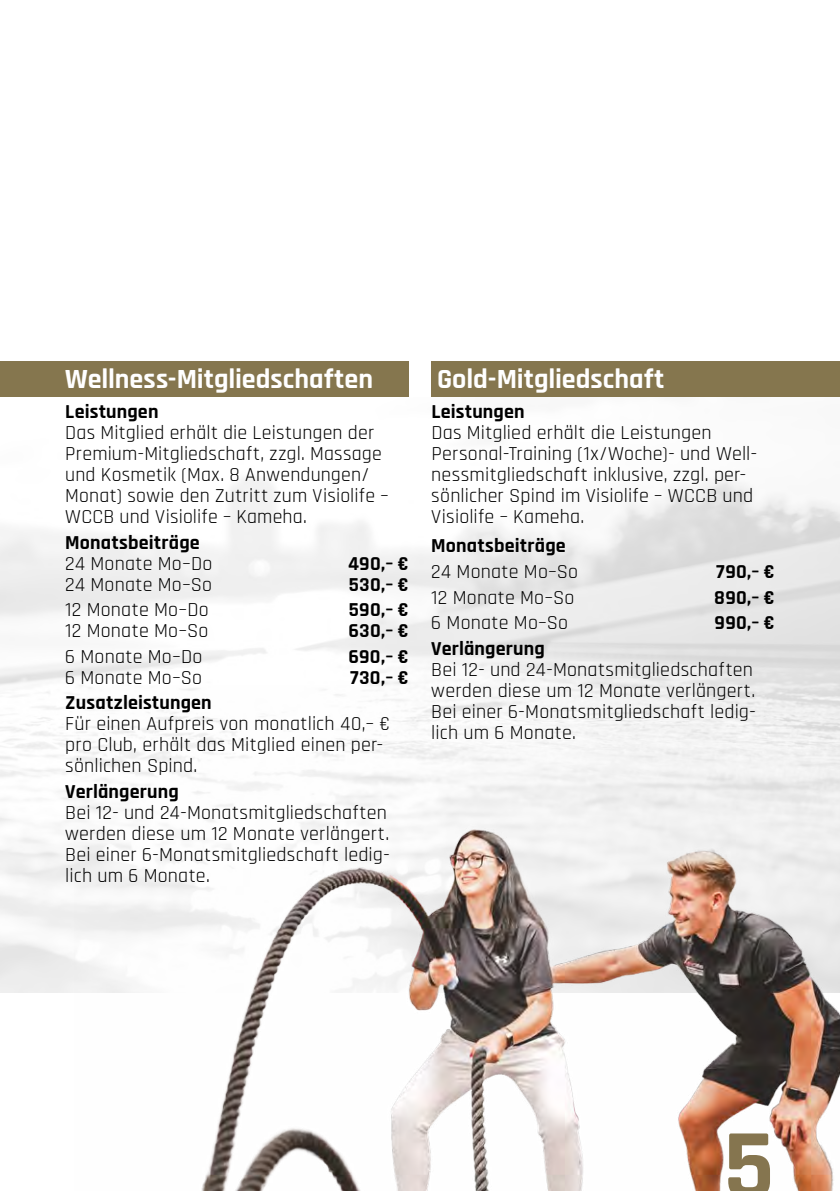
<style>
.page{position:relative;width:840px;height:1191px;background:#fff}
.page>*{position:absolute;margin:0;border:0;box-sizing:border-box;transform-origin:0 0}
.t1{font:700 100px "Rajdhani";color:#85754f}
.t2{font:700 28px "Rajdhani";color:#fff}
.t3{font:20px/21px "Rajdhani";letter-spacing:.01em;color:#000}
.t4{font:700 20px "Rajdhani";letter-spacing:.01em;color:#000}
</style>
<div class="page">
<div style="left:0;top:361px;width:408px;height:36px;background:#85764e"></div>
<div style="left:431px;top:361px;width:408px;height:36px;background:#85764e"></div>
<img style="left:75px;top:685px;width:764px;height:506px">
<h2 class="t2" style="left:65px;top:361px;width:309px">Wellness-Mitgliedschaften</h2>
<p class="t4" style="left:65px;top:399px;width:95px">Leistungen</p>
<p class="t3" style="left:65px;top:422px;width:324px">Das Mitglied erhält die Leistungen der Premium-Mitgliedschaft, zzgl. Massage und Kosmetik (Max. 8 Anwendungen/ Monat) sowie den Zutritt zum Visiolife – WCCB und Visiolife – Kameha.</p>
<p class="t4" style="left:65px;top:530px;width:136px">Monatsbeiträge</p>
<p class="t3" style="left:65px;top:553px;width:148px">24 Monate Mo–Do</p>
<p class="t4" style="left:348px;top:551px;width:62px">490,– €</p>
<p class="t3" style="left:65px;top:574px;width:148px">24 Monate Mo–So</p>
<p class="t4" style="left:349px;top:572px;width:61px">530,– €</p>
<p class="t3" style="left:65px;top:600px;width:145px">12 Monate Mo–Do</p>
<p class="t4" style="left:348px;top:597px;width:61px">590,– €</p>
<p class="t3" style="left:65px;top:621px;width:144px">12 Monate Mo–So</p>
<p class="t4" style="left:348px;top:618px;width:61px">630,– €</p>
<p class="t3" style="left:65px;top:646px;width:138px">6 Monate Mo–Do</p>
<p class="t4" style="left:348px;top:644px;width:62px">690,– €</p>
<p class="t3" style="left:65px;top:667px;width:138px">6 Monate Mo–So</p>
<p class="t4" style="left:350px;top:665px;width:60px">730,– €</p>
<p class="t4" style="left:65px;top:690px;width:148px">Zusatzleistungen</p>
<p class="t3" style="left:65px;top:714px;width:326px">Für einen Aufpreis von monatlich 40,– € pro Club, erhält das Mitglied einen per&shy;sönlichen Spind.</p>
<p class="t4" style="left:65px;top:779px;width:115px">Verlängerung</p>
<p class="t3" style="left:65px;top:802px;width:326px">Bei 12- und 24-Monatsmitgliedschaften werden diese um 12 Monate verlängert.<br>Bei einer 6-Monatsmitgliedschaft ledig&shy;lich um 6 Monate.</p>
<h2 class="t2" style="left:437px;top:361px;width:229px">Gold-Mitgliedschaft</h2>
<p class="t4" style="left:431px;top:399px;width:95px">Leistungen</p>
<p class="t3" style="left:431px;top:422px;width:327px">Das Mitglied erhält die Leistungen Personal-Training (1x/Woche)- und Well&shy;nessmitgliedschaft inklusive, zzgl. per&shy;sönlicher Spind im Visiolife – WCCB und Visiolife – Kameha.</p>
<p class="t4" style="left:431px;top:533px;width:136px">Monatsbeiträge</p>
<p class="t3" style="left:431px;top:562px;width:148px">24 Monate Mo–So</p>
<p class="t4" style="left:715px;top:559px;width:60px">790,– €</p>
<p class="t3" style="left:431px;top:587px;width:144px">12 Monate Mo–So</p>
<p class="t4" style="left:713px;top:585px;width:62px">890,– €</p>
<p class="t3" style="left:431px;top:613px;width:138px">6 Monate Mo–So</p>
<p class="t4" style="left:714px;top:610px;width:62px">990,– €</p>
<p class="t4" style="left:431px;top:636px;width:115px">Verlängerung</p>
<p class="t3" style="left:431px;top:659px;width:326px">Bei 12- und 24-Monatsmitgliedschaften werden diese um 12 Monate verlängert.<br>Bei einer 6-Monatsmitgliedschaft ledig&shy;lich um 6 Monate.</p>
<h1 class="t1" style="left:723px;top:1104px;width:52px">5</h1>
</div>
